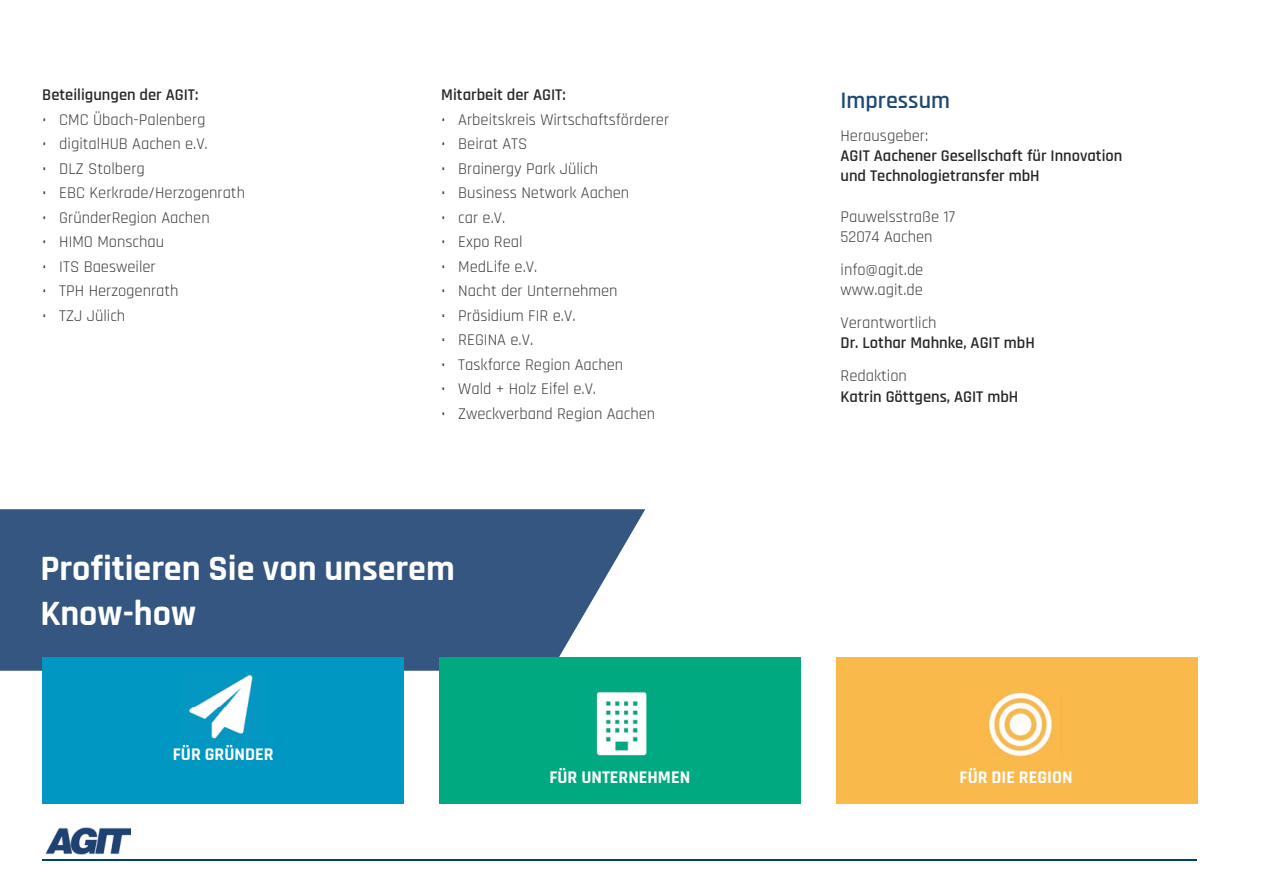
<style>
.page{position:relative;width:1263px;height:893px;background:#fff}
.page>*{position:absolute;margin:0;border:0;box-sizing:border-box;transform-origin:0 0}
.t1{font:700 36px/45px "Rajdhani";color:#fff}
.t2{font:600 24px "Rajdhani";color:#1d4975}
.t3{font:700 18px "Rajdhani";color:#fff}
.t4{font:16.5px/20.2px "Rajdhani";color:#3b3b3a}
.t5{font:600 16.5px/20.2px "Rajdhani";color:#272727}
</style>
<div class="page">
<img style="left:45px;top:827px;width:85px;height:28px">
<hr style="left:43px;top:859px;width:1154px;height:1px;background:#004370">
<svg style="left:0;top:509px;width:645px;height:162px;background:#426188"></svg>
<div style="left:42px;top:657px;width:362px;height:147px;background:#0097c2"></div>
<img style="left:189px;top:675px;width:64px;height:64px">
<div style="left:439px;top:657px;width:361px;height:147px;background:#00a980"></div>
<img style="left:596px;top:692px;width:51px;height:64px">
<div style="left:836px;top:657px;width:361px;height:147px;background:#f9b94b"></div>
<img style="left:985px;top:692px;width:68px;height:65px">
<p class="t5" style="left:42px;top:85px;width:158px">Beteiligungen der AGIT:</p>
<p class="t4" style="left:42px;top:110px;width:165px">• CMC Übach-Palenberg</p>
<p class="t4" style="left:42px;top:134px;width:167px">• digitalHUB Aachen e.V.</p>
<p class="t4" style="left:42px;top:159px;width:104px">• DLZ Stolberg</p>
<p class="t4" style="left:42px;top:184px;width:204px">• EBC Kerkrade/Herzogenrath</p>
<p class="t4" style="left:42px;top:208px;width:169px">• GründerRegion Aachen</p>
<p class="t4" style="left:42px;top:233px;width:123px">• HIMO Monschau</p>
<p class="t4" style="left:42px;top:257px;width:115px">• ITS Baesweiler</p>
<p class="t4" style="left:42px;top:282px;width:138px">• TPH Herzogenrath</p>
<p class="t4" style="left:42px;top:306px;width:84px">• TZJ Jülich</p>
<p class="t5" style="left:441px;top:85px;width:126px">Mitarbeit der AGIT:</p>
<p class="t4" style="left:441px;top:110px;width:229px">• Arbeitskreis Wirtschaftsförderer</p>
<p class="t4" style="left:441px;top:134px;width:88px">• Beirat ATS</p>
<p class="t4" style="left:441px;top:159px;width:158px">• Brainergy Park Jülich</p>
<p class="t4" style="left:441px;top:184px;width:190px">• Business Network Aachen</p>
<p class="t4" style="left:441px;top:208px;width:66px">• car e.V.</p>
<p class="t4" style="left:441px;top:233px;width:83px">• Expo Real</p>
<p class="t4" style="left:441px;top:257px;width:98px">• MedLife e.V.</p>
<p class="t4" style="left:441px;top:282px;width:178px">• Nacht der Unternehmen</p>
<p class="t4" style="left:441px;top:306px;width:136px">• Präsidium FIR e.V.</p>
<p class="t4" style="left:441px;top:331px;width:93px">• REGINA e.V.</p>
<p class="t4" style="left:441px;top:355px;width:183px">• Taskforce Region Aachen</p>
<p class="t4" style="left:441px;top:380px;width:156px">• Wald + Holz Eifel e.V.</p>
<p class="t4" style="left:441px;top:404px;width:215px">• Zweckverband Region Aachen</p>
<h1 class="t1" style="left:40px;top:547px;width:416px">Profitieren Sie von unserem<br>Know-how</h1>
<p class="t3" style="left:173px;top:743px;width:102px">FÜR GRÜNDER</p>
<h2 class="t2" style="left:840px;top:86px;width:111px">Impressum</h2>
<p class="t4" style="left:840px;top:126px;width:89px">Herausgeber:</p>
<p class="t5" style="left:840px;top:146px;width:283px">AGIT Aachener Gesellschaft für Innovation und Technologietransfer mbH</p>
<p class="t4" style="left:840px;top:207px;width:116px">Pauwelsstraße 17<br>52074 Aachen</p>
<p class="t4" style="left:840px;top:260px;width:84px">info@agit.de www.agit.de</p>
<p class="t4" style="left:840px;top:313px;width:98px">Verantwortlich</p>
<p class="t5" style="left:840px;top:333px;width:196px">Dr. Lothar Mahnke, AGIT mbH</p>
<p class="t4" style="left:840px;top:366px;width:68px">Redaktion</p>
<p class="t5" style="left:840px;top:387px;width:179px">Katrin Göttgens, AGIT mbH</p>
<p class="t3" style="left:549px;top:766px;width:142px">FÜR UNTERNEHMEN</p>
<p class="t3" style="left:960px;top:766px;width:114px">FÜR DIE REGION</p>
</div>
